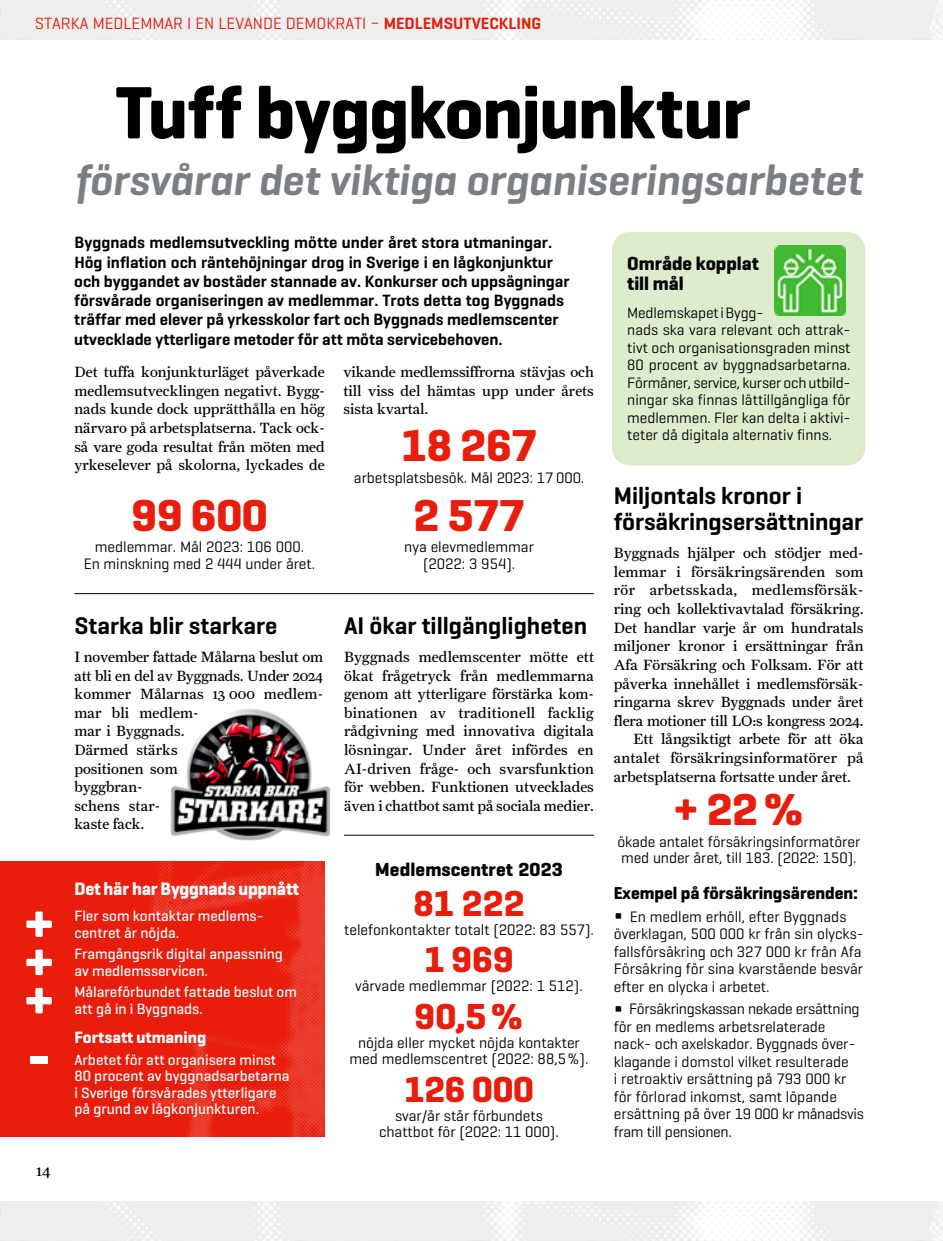
<style>
.page{position:relative;width:943px;height:1241px;background:#fff}
.page>*{position:absolute;margin:0;border:0;box-sizing:border-box;transform-origin:0 0}
.t1{font:700 75.25px "Geogrotesque";letter-spacing:-.015em;color:#000}
.t2{font:700 64.92px "City BQ";color:#fff}
.t3{font:700 56.35px "Geogrotesque";color:#fff}
.t4{font:700 45.5px "Geogrotesque";letter-spacing:-.01em;color:#e81d0b}
.t5{font:italic 600 43.75px "Geogrotesque";letter-spacing:-.005em;color:#7b7e82}
.t6{font:700 36.75px "Geogrotesque";letter-spacing:-.01em;color:#e81d0b}
.t7{font:600 24.5px/25.4px "Geogrotesque";color:#000}
.t8{font:700 19.25px/20.1px "Geogrotesque";letter-spacing:.005em;color:#000}
.t9{font:700 18.38px "Geogrotesque";letter-spacing:-.01em;color:#fff}
.t10{font:700 17.5px "Geogrotesque";color:#000}
.t11{font:600 16.62px/19.2px "Geogrotesque";color:#000}
.t12{font:16.62px "Geogrotesque";color:#e81d0b}
.t13{font:700 16.62px "Geogrotesque";color:#fff}
.t14{font:15.75px "Farnham Text";color:#000}
.t15{font:15.4px/17.5px "Geogrotesque";color:#000;text-align:center}
.t16{font:500 15.05px/16.4px "Geogrotesque";color:#fff}
.t17{font:14.88px/18.6px "Farnham Text";color:#000;text-align:justify}
.t18{font:14.88px "Farnham Text";letter-spacing:.025em;color:#000}
.s1{font-weight:600}
.s2{font-size:18.38px}
.s3{font-weight:700;font-size:25.72px}
</style>
<div class="page">
<img style="left:170px;top:709px;width:160px;height:131px">
<div style="left:0;top:861px;width:324px;height:275px;background:#e81d0b"></div>
<svg style="left:149px;top:861px;width:175px;height:275px"></svg>
<hr style="left:74px;top:593px;width:520px;height:1px;background:#000">
<div style="left:614px;top:235px;width:248px;height:227px;background:#deecce;border-radius:15px"></div>
<div style="left:612px;top:232px;width:253px;height:233px;border:5px solid #ddebcb;border-radius:15px"></div>
<img style="left:774px;top:245px;width:71px;height:71px">
<hr style="left:344px;top:834px;width:250px;height:1px;background:#000">
<p class="t12" style="left:35px;top:13px;width:508px">STARKA MEDLEMMAR I EN LEVANDE DEMOKRATI – <span class="s1">MEDLEMSUTVECKLING</span></p>
<h3 class="t3" style="left:24px;top:888px;width:33px">+</h3>
<h3 class="t3" style="left:24px;top:927px;width:33px">+</h3>
<h3 class="t3" style="left:24px;top:965px;width:33px">+</h3>
<h2 class="t2" style="left:28px;top:1016px;width:22px">-</h2>
<p class="t14" style="left:36px;top:1160px;width:16px">14</p>
<h1 class="t1" style="left:116px;top:66px;width:636px">Tuff byggkonjunktur</h1>
<h3 class="t5" style="left:74px;top:153px;width:789px">försvårar det viktiga organiseringsarbetet</h3>
<p class="t11" style="left:74px;top:233px;width:497px">Byggnads medlemsutveckling mötte under året stora utmaningar.<br>Hög inflation och räntehöjningar drog in Sverige i en lågkonjunktur och byggandet av bostäder stannade av. Konkurser och uppsägningar försvårade organiseringen av medlemmar. Trots detta tog Byggnads träffar med elever på yrkesskolor fart och Byggnads medlemscenter utvecklade ytterligare metoder för att möta servicebehoven.</p>
<p class="t8" style="left:627px;top:253px;width:133px">Område kopplat till mål</p>
<p class="t15" style="left:627px;top:303px;width:225px;text-align:left">Medlemskapet i Bygg-<br>nads ska vara relevant och attrak&shy;tivt och organisationsgraden minst 80 procent av byggnadsarbetarna.<br>Förmåner, service, kurser och utbild&shy;ningar ska finnas lättillgängliga för medlemmen. Fler kan delta i aktivi&shy;teter då digitala alternativ finns.</p>
<p class="t17" style="left:74px;top:362px;width:252px">Det tuffa konjunkturläget påverkade medlemsutvecklingen negativt. Bygg&shy;nads kunde dock upprätthålla en hög närvaro på arbetsplatserna. Tack ock&shy;så vare goda resultat från möten med yrkeselever på skolorna, lyckades de</p>
<p class="t17" style="left:343px;top:362px;width:252px">vikande medlemssiffrorna stävjas och till viss del hämtas upp under årets sista kvartal.</p>
<h3 class="t4" style="left:401px;top:417px;width:137px">18 267</h3>
<p class="t15" style="left:354px;top:468px;width:232px">arbetsplatsbesök. Mål 2023: 17 000.</p>
<h3 class="t7" style="left:613px;top:483px;width:251px">Miljontals kronor i försäkringsersättningar</h3>
<p class="t17" style="left:613px;top:543px;width:251px">Byggnads hjälper och stödjer med-</p>
<p class="t17" style="left:613px;top:562px;width:251px">lemmar i försäkringsärenden som</p>
<p class="t18" style="left:613px;top:581px;width:251px">rör arbetsskada, medlemsförsäk-</p>
<p class="t17" style="left:613px;top:599px;width:251px">ring och kollektivavtalad försäkring.</p>
<p class="t17" style="left:613px;top:617px;width:251px">Det handlar varje år om hundratals</p>
<p class="t17" style="left:613px;top:636px;width:251px">miljoner kronor i ersättningar från</p>
<p class="t17" style="left:613px;top:655px;width:251px">Afa Försäkring och Folksam. För att</p>
<p class="t17" style="left:613px;top:673px;width:251px">påverka innehållet i medlemsförsäk-</p>
<p class="t17" style="left:613px;top:692px;width:251px">ringarna skrev Byggnads under året</p>
<p class="t17" style="left:613px;top:711px;width:251px">flera motioner till LO:s kongress 2024.</p>
<p class="t17" style="left:633px;top:729px;width:231px">Ett långsiktigt arbete för att öka</p>
<p class="t17" style="left:613px;top:748px;width:251px">antalet försäkringsinformatörer på</p>
<p class="t17" style="left:613px;top:767px;width:239px">arbetsplatserna fortsatte under året.</p>
<h3 class="t4" style="left:673px;top:781px;width:132px">+ 22%</h3>
<p class="t15" style="left:617px;top:832px;width:244px;line-height:16.6px;text-align:left">ökade antalet försäkringsinformatörer med under året, till 183. (2022: 150).</p>
<p class="t10" style="left:613px;top:882px;width:246px">Exempel på försäkringsärenden<span class="s2">:</span></p>
<p class="t15" style="left:613px;top:907px;width:252px;text-align:left"><span class="s3">•</span> En medlem erhöll, efter Byggnads överklagan, 500 000 kr från sin olycks&shy;fallsförsäkring och 327 000 kr från Afa Försäkring för sina kvarstående besvär efter en olycka i arbetet.</p>
<p class="t15" style="left:613px;top:999px;width:251px;text-align:left"><span class="s3">•</span> Försäkringskassan nekade ersättning för en medlems arbetsrelaterade nack- och axelskador. Byggnads över&shy;klagande i domstol vilket resulterade<br>i retroaktiv ersättning på 793 000 kr för förlorad inkomst, samt löpande ersättning på över 19 000 kr månadsvis fram till pensionen.</p>
<h3 class="t4" style="left:131px;top:486px;width:138px">99 600</h3>
<p class="t15" style="left:84px;top:538px;width:233px;line-height:16.6px">medlemmar. Mål 2023: 106 000.<br>En minskning med 2 444 under året.</p>
<h3 class="t4" style="left:413px;top:486px;width:113px">2 577</h3>
<p class="t15" style="left:404px;top:538px;width:131px;line-height:16.6px">nya elevmedlemmar (2022: 3 954).</p>
<h3 class="t7" style="left:344px;top:612px;width:244px">AI ökar tillgängligheten</h3>
<h3 class="t7" style="left:74px;top:612px;width:204px">Starka blir starkare</h3>
<p class="t17" style="left:74px;top:647px;width:250px;text-align:left">I november fattade Målarna beslut om att bli en del av Byggnads. Under 2024 kommer Målarnas 13 000 medlem&shy;mar bli medlem-<br>mar i Byggnads.<br>Därmed stärks<br>positionen som<br>byggbran-<br>schens star-<br>kaste fack.</p>
<p class="t17" style="left:344px;top:647px;width:251px">Byggnads medlemscenter mötte ett ökat frågetryck från medlemmarna genom att ytterligare förstärka kom&shy;binationen av traditionell facklig rådgivning med innovativa digitala lösningar. Under året infördes en AI-driven fråge- och svarsfunktion för webben. Funktionen utvecklades även i chattbot samt på sociala medier.</p>
<p class="t8" style="left:375px;top:858px;width:189px">Medlemscentret 2023</p>
<h3 class="t6" style="left:413px;top:880px;width:113px">81 222</h3>
<p class="t15" style="left:344px;top:920px;width:251px">telefonkontakter totalt (2022: 83 557).</p>
<h3 class="t6" style="left:424px;top:936px;width:91px">1 969</h3>
<p class="t15" style="left:355px;top:976px;width:229px">värvade medlemmar (2022: 1 512).</p>
<h3 class="t6" style="left:414px;top:992px;width:111px">90,5%</h3>
<p class="t15" style="left:349px;top:1033px;width:240px;line-height:16.6px">nöjda eller mycket nöjda kontakter med medlemscentret (2022: 88,5%).</p>
<h3 class="t6" style="left:404px;top:1065px;width:131px">126 000</h3>
<p class="t15" style="left:379px;top:1106px;width:181px;line-height:16.6px">svar/år står förbundets chattbot för (2022: 11 000).</p>
<p class="t9" style="left:74px;top:877px;width:226px">Det här har Byggnads uppnått</p>
<p class="t16" style="left:74px;top:907px;width:190px">Fler som kontaktar medlems&shy;centret är nöjda.</p>
<p class="t16" style="left:74px;top:945px;width:210px">Framgångsrik digital anpassning av medlemsservicen.</p>
<p class="t16" style="left:74px;top:983px;width:224px">Målareförbundet fattade beslut om att gå in i Byggnads.</p>
<p class="t13" style="left:74px;top:1026px;width:133px">Fortsatt utmaning</p>
<p class="t16" style="left:74px;top:1050px;width:217px">Arbetet för att organisera minst<br>80 procent av byggnadsarbetarna i Sverige försvårades ytterligare på grund av lågkonjunkturen.</p>
</div>
